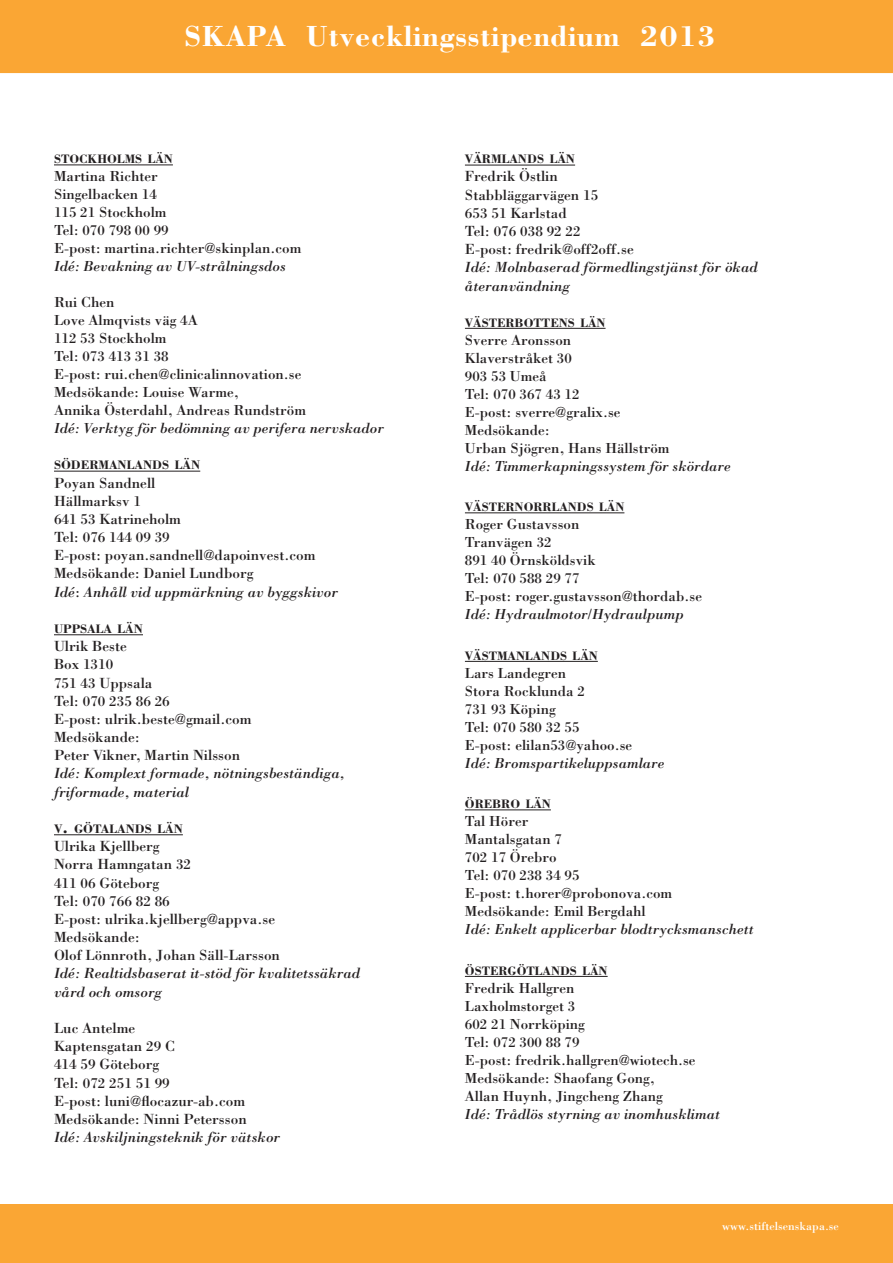
<style>
.page{position:relative;width:893px;height:1263px;background:#fff}
.page>*{position:absolute;margin:0;border:0;box-sizing:border-box;transform-origin:0 0}
.t1{font:700 30px "Bodoni";letter-spacing:.025em;color:#fff}
.t2{font:15.15px/18.1px "Bodoni";color:#231f20}
.t3{font:italic 15.15px/18.1px "Bodoni";color:#231f20}
.t4{font:15px/18px "Bodoni";color:#231f20}
.t5{font:italic 15px "Bodoni";color:#231f20}
.t6{font:700 12.75px "Bodoni";color:#231f20}
.t7{font:700 12.6px "Bodoni";color:#231f20}
.t8{font:12px "Bodoni";color:#fff}
.s1{font-style:normal}
.s2{font-size:18.15px}
</style>
<div class="page">
<div style="left:0;top:0;width:893px;height:73px;background:#faa634"></div>
<hr style="left:54px;top:164px;width:119px;height:1px;background:#231f20">
<hr style="left:54px;top:471px;width:146px;height:1px;background:#231f20">
<hr style="left:54px;top:634px;width:89px;height:1px;background:#231f20">
<hr style="left:54px;top:834px;width:129px;height:1px;background:#231f20">
<hr style="left:465px;top:165px;width:110px;height:1px;background:#231f20">
<hr style="left:465px;top:328px;width:141px;height:1px;background:#231f20">
<hr style="left:465px;top:512px;width:159px;height:1px;background:#231f20">
<hr style="left:465px;top:661px;width:133px;height:1px;background:#231f20">
<hr style="left:465px;top:809px;width:86px;height:1px;background:#231f20">
<hr style="left:465px;top:976px;width:143px;height:1px;background:#231f20">
<div style="left:0;top:1205px;width:893px;height:58px;background:#faa634"></div>
<p class="t1" style="left:184px;top:17px;width:533px">SKAPA Utvecklingsstipendium 2013</p>
<p class="t7" style="left:54px;top:151px;width:120px">STOCKHOLMS LÄN</p>
<p class="t4" style="left:54px;top:167px;width:105px">Martina Richter</p>
<p class="t4" style="left:54px;top:185px;width:104px">Singelbacken 14</p>
<p class="t4" style="left:54px;top:203px;width:114px">115 21 Stockholm</p>
<p class="t4" style="left:54px;top:221px;width:116px">Tel: 070 798 00 99</p>
<p class="t4" style="left:54px;top:239px;width:249px">E-post: martina.richter@skinplan.com</p>
<p class="t5" style="left:54px;top:257px;width:233px">Idé: Bevakning av UV-strålningsdos</p>
<p class="t4" style="left:54px;top:293px;width:62px">Rui Chen</p>
<p class="t4" style="left:54px;top:311px;width:145px">Love Almqvists väg 4A</p>
<p class="t4" style="left:54px;top:329px;width:114px">112 53 Stockholm</p>
<p class="t4" style="left:54px;top:347px;width:116px">Tel: 073 413 31 38</p>
<p class="t4" style="left:54px;top:365px;width:249px">E-post: rui.chen@clinicalinnovation.se</p>
<p class="t4" style="left:54px;top:383px;width:254px">Medsökande: Louise Warme,<br>Annika Österdahl, Andreas Rundström</p>
<p class="t5" style="left:54px;top:419px;width:331px">Idé: Verktyg för bedömning av perifera nervskador</p>
<p class="t6" style="left:54px;top:457px;width:148px">SÖDERMANLANDS LÄN</p>
<p class="t2" style="left:54px;top:473px;width:103px">Poyan Sandnell</p>
<p class="t2" style="left:54px;top:491px;width:89px">Hällmarksv 1</p>
<p class="t2" style="left:54px;top:510px;width:129px">641 53 Katrineholm</p>
<p class="t2" style="left:54px;top:528px;width:117px">Tel: 076 144 09 39</p>
<p class="t2" style="left:54px;top:546px;width:263px">E-post: poyan.sandnell@dapoinvest.com</p>
<p class="t2" style="left:54px;top:564px;width:201px">Medsökande: Daniel Lundborg</p>
<p class="t3" style="left:54px;top:582px;width:286px">Idé<span class="s1">:</span> Anhåll vid uppmärkning av byggskivor</p>
<p class="t6" style="left:54px;top:621px;width:90px">UPPSALA LÄN</p>
<p class="t2" style="left:54px;top:637px;width:74px">Ulrik Beste</p>
<p class="t2" style="left:54px;top:655px;width:61px">Box 1310</p>
<p class="t2" style="left:54px;top:673px;width:100px">751 43 Uppsala</p>
<p class="t2" style="left:54px;top:691px;width:117px">Tel: 070 235 86 26</p>
<p class="t2" style="left:54px;top:709px;width:199px">E-post: ulrik.beste@gmail.com</p>
<p class="t2" style="left:54px;top:728px;width:188px">Medsökande:<br>Peter Vikner, Martin Nilsson</p>
<p class="t3" style="left:54px;top:764px;width:292px">Idé: Komplext formade, nötningsbeständiga, friformade, material</p>
<p class="t6" style="left:54px;top:821px;width:130px">V<span class="s2">.</span> GÖTALANDS LÄN</p>
<p class="t2" style="left:54px;top:837px;width:107px">Ulrika Kjellberg</p>
<p class="t2" style="left:54px;top:855px;width:139px">Norra Hamngatan 32</p>
<p class="t2" style="left:54px;top:873px;width:107px">411 06 Göteborg</p>
<p class="t2" style="left:54px;top:891px;width:117px">Tel: 070 766 82 86</p>
<p class="t2" style="left:54px;top:909px;width:223px">E-post: ulrika.kjellberg@appva.se</p>
<p class="t2" style="left:54px;top:928px;width:87px">Medsökande:</p>
<p class="t2" style="left:54px;top:946px;width:228px">Olof Lönnroth, Johan Säll-Larsson</p>
<p class="t3" style="left:54px;top:964px;width:308px">Idé: Realtidsbaserat it-stöd för kvalitetssäkrad vård och omsorg</p>
<p class="t2" style="left:54px;top:1019px;width:83px">Luc Antelme</p>
<p class="t2" style="left:54px;top:1037px;width:123px">Kaptensgatan 29 C</p>
<p class="t2" style="left:54px;top:1055px;width:107px">414 59 Göteborg</p>
<p class="t2" style="left:54px;top:1073px;width:117px">Tel: 072 251 51 99</p>
<p class="t2" style="left:54px;top:1091px;width:193px">E-post: luni@flocazur-ab.com</p>
<p class="t2" style="left:54px;top:1109px;width:194px">Medsökande: Ninni Petersson</p>
<p class="t3" style="left:54px;top:1128px;width:228px">Idé: Avskiljningsteknik för vätskor</p>
<p class="t6" style="left:465px;top:151px;width:112px">VÄRMLANDS LÄN</p>
<p class="t2" style="left:465px;top:167px;width:95px">Fredrik Östlin</p>
<p class="t2" style="left:465px;top:185px;width:135px">Stabbläggarvägen 15</p>
<p class="t2" style="left:465px;top:203px;width:103px">653 51 Karlstad</p>
<p class="t2" style="left:465px;top:222px;width:117px">Tel: 076 038 92 22</p>
<p class="t2" style="left:465px;top:240px;width:170px">E-post: fredrik@off2off.se</p>
<p class="t3" style="left:465px;top:258px;width:294px">Idé: Molnbaserad förmedlingstjänst för ökad återanvändning</p>
<p class="t7" style="left:465px;top:314px;width:142px">VÄSTERBOTTENS LÄN</p>
<p class="t4" style="left:465px;top:330px;width:108px">Sverre Aronsson</p>
<p class="t4" style="left:465px;top:348px;width:109px">Klaverstråket 30</p>
<p class="t4" style="left:465px;top:366px;width:83px">903 53 Umeå</p>
<p class="t4" style="left:465px;top:384px;width:116px">Tel: 070 367 43 12</p>
<p class="t4" style="left:465px;top:402px;width:157px">E-post: sverre@gralix.se</p>
<p class="t4" style="left:465px;top:420px;width:87px">Medsökande:</p>
<p class="t4" style="left:465px;top:438px;width:206px">Urban Sjögren, Hans Hällström</p>
<p class="t5" style="left:465px;top:456px;width:267px">Idé: Timmerkapningssystem för skördare</p>
<p class="t7" style="left:465px;top:499px;width:161px">VÄSTERNORRLANDS LÄN</p>
<p class="t4" style="left:465px;top:515px;width:116px">Roger Gustavsson</p>
<p class="t4" style="left:465px;top:533px;width:88px">Tranvägen 32</p>
<p class="t4" style="left:465px;top:551px;width:132px">891 40 Örnsköldsvik</p>
<p class="t4" style="left:465px;top:569px;width:116px">Tel: 070 588 29 77</p>
<p class="t4" style="left:465px;top:587px;width:239px">E-post: roger.gustavsson@thordab.se</p>
<p class="t5" style="left:465px;top:605px;width:220px">Idé: Hydraulmotor/Hydraulpump</p>
<p class="t7" style="left:465px;top:647px;width:134px">VÄSTMANLANDS LÄN</p>
<p class="t4" style="left:465px;top:663px;width:103px">Lars Landegren</p>
<p class="t4" style="left:465px;top:681px;width:122px">Stora Rocklunda 2</p>
<p class="t4" style="left:465px;top:699px;width:92px">731 93 Köping</p>
<p class="t4" style="left:465px;top:717px;width:116px">Tel: 070 580 32 55</p>
<p class="t4" style="left:465px;top:735px;width:169px">E-post: elilan53@yahoo.se</p>
<p class="t5" style="left:465px;top:753px;width:201px">Idé: Bromspartikeluppsamlare</p>
<p class="t7" style="left:465px;top:796px;width:87px">ÖREBRO LÄN</p>
<p class="t4" style="left:465px;top:812px;width:65px">Tal Hörer</p>
<p class="t4" style="left:465px;top:830px;width:99px">Mantalsgatan 7</p>
<p class="t4" style="left:465px;top:848px;width:93px">702 17 Örebro</p>
<p class="t4" style="left:465px;top:866px;width:116px">Tel: 070 238 34 95</p>
<p class="t4" style="left:465px;top:884px;width:209px">E-post: t.horer@probonova.com</p>
<p class="t4" style="left:465px;top:902px;width:182px">Medsökande: Emil Bergdahl</p>
<p class="t5" style="left:465px;top:920px;width:290px">Idé: Enkelt applicerbar blodtrycksmanschett</p>
<p class="t7" style="left:465px;top:962px;width:144px">ÖSTERGÖTLANDS LÄN</p>
<p class="t4" style="left:465px;top:978px;width:111px">Fredrik Hallgren</p>
<p class="t4" style="left:465px;top:996px;width:112px">Laxholmstorget 3</p>
<p class="t4" style="left:465px;top:1014px;width:121px">602 21 Norrköping</p>
<p class="t4" style="left:465px;top:1032px;width:116px">Tel: 072 300 88 79</p>
<p class="t4" style="left:465px;top:1050px;width:232px">E-post: fredrik.hallgren@wiotech.se</p>
<p class="t4" style="left:465px;top:1068px;width:199px">Medsökande: Shaofang Gong,<br>Allan Huynh, Jingcheng Zhang</p>
<p class="t5" style="left:465px;top:1104px;width:257px">Idé: Trådlös styrning av inomhusklimat</p>
<p class="t8" style="left:722px;top:1219px;width:118px">www.stiftelsenskapa.se</p>
</div>
